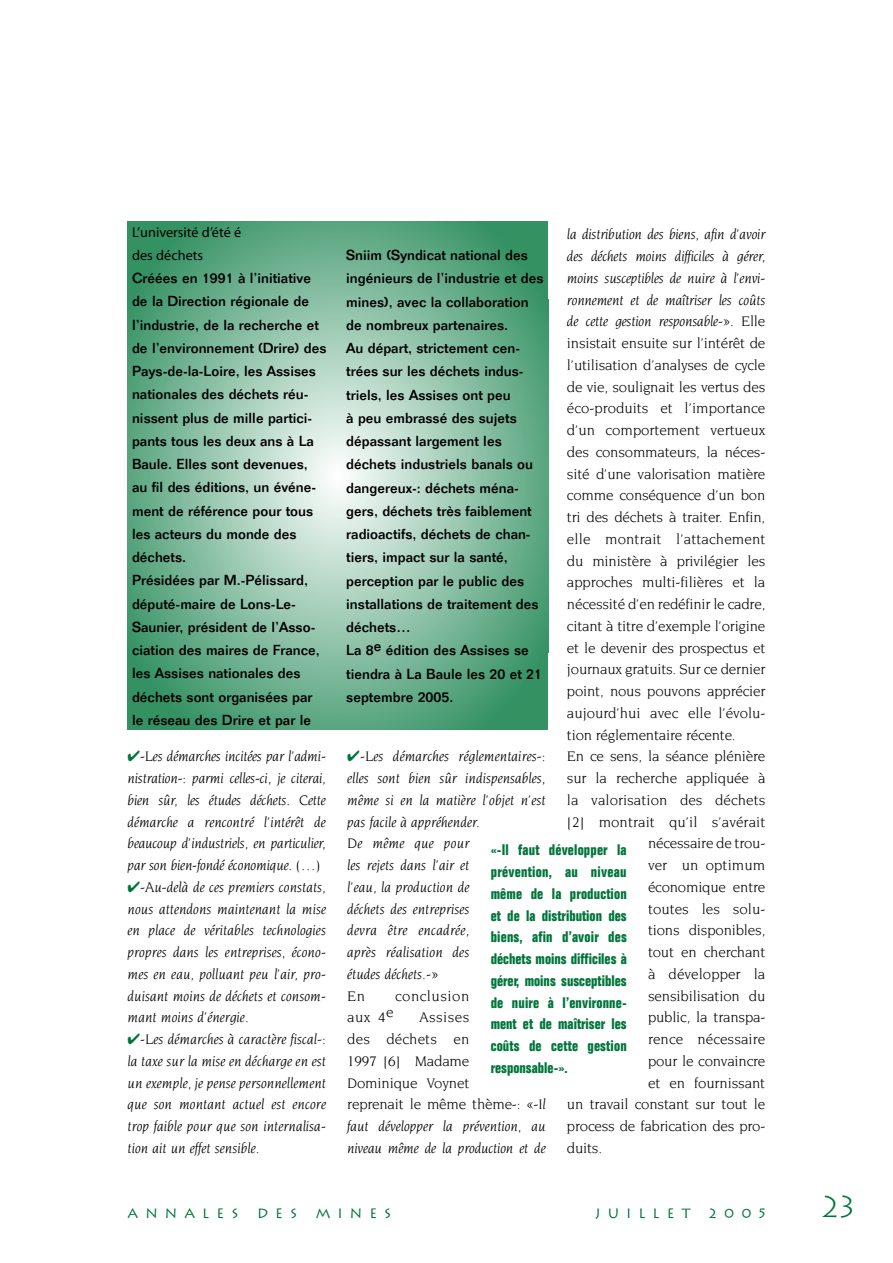
<style>
.page{position:relative;width:893px;height:1263px;background:#fff}
.page>*{position:absolute;margin:0;border:0;box-sizing:border-box;transform-origin:0 0}
.t1{font:300 30px "Lithos";color:#00753b}
.t2{font:italic 15px/21.8px "Novarese";color:#000;text-align:justify}
.t3{font:15px/21.8px "Novarese";letter-spacing:-.015em;color:#000}
.t4{font:700 condensed 15px/21.8px "Folio";color:#00753b;text-align:justify}
.t5{font:15px "Novarese";letter-spacing:.005em;color:#000}
.t6{font:15px "Novarese";letter-spacing:.03em;color:#000}
.t7{font:500 14.25px/23.2px "Folio";color:#000}
.t8{font:14.25px/23.2px "Myriad Pro";color:#000}
.t9{font:13.5px "Lithos";letter-spacing:.525em;color:#00753b}
.s1{color:#00753b}
.s2{font-style:normal}
.s3{font-style:italic}
</style>
<div class="page">
<svg style="left:128px;top:221px;width:420px;height:509px;background:#7fba9d"></svg>
<p class="t8" style="left:132px;top:220px;width:111px">L’université d’été é des déchets</p>
<p class="t7" style="left:132px;top:266px;width:196px">Créées en 1991 à l’initiative de la Direction régionale de l’industrie, de la recherche et de l’environnement (Drire) des<br>Pays-de-la-Loire, les Assises nationales des déchets réu&shy;nissent plus de mille partici&shy;pants tous les deux ans à La<br>Baule. Elles sont devenues, au fil des éditions, un événe&shy;ment de référence pour tous les acteurs du monde des déchets.<br>Présidées par M.‑Pélissard, député-maire de Lons-Le-<br>Saunier, président de l’Asso&shy;ciation des maires de France, les Assises nationales des déchets sont organisées par le réseau des Drire et par le</p>
<p class="t2" style="left:128px;top:745px;width:200px"><span class="s1">✔</span>‑Les démarches incitées par l’admi‑ nistration‑: parmi celles-ci, je citerai, bien sûr, les études déchets. Cette démarche a rencontré l’intérêt de beaucoup d’industriels, en particulier, par son bien-fondé économique. (…)</p>
<p class="t2" style="left:128px;top:876px;width:200px"><span class="s1">✔</span>‑Au-delà de ces premiers constats, nous attendons maintenant la mise en place de véritables technologies propres dans les entreprises, écono‑ mes en eau, polluant peu l’air, pro‑ duisant moins de déchets et consom‑ mant moins d’énergie.</p>
<p class="t2" style="left:128px;top:1028px;width:200px"><span class="s1">✔</span>‑Les démarches à caractère fiscal‑: la taxe sur la mise en décharge en est un exemple, je pense personnellement que son montant actuel est encore trop faible pour que son internalisa‑ tion ait un effet sensible.</p>
<p class="t2" style="left:567px;top:223px;width:200px">la distribution des biens, afin d’avoir</p>
<p class="t2" style="left:567px;top:245px;width:200px">des déchets moins difficiles à gérer,</p>
<p class="t2" style="left:567px;top:267px;width:200px">moins susceptibles de nuire à l’envi‑</p>
<p class="t2" style="left:567px;top:289px;width:200px">ronnement et de maîtriser les coûts</p>
<p class="t2" style="left:567px;top:310px;width:200px">de cette gestion responsable‑». <span class="s2">Elle</span></p>
<p class="t3" style="left:567px;top:332px;width:200px">insistait ensuite sur l’intérêt de</p>
<p class="t3" style="left:567px;top:354px;width:200px">l’utilisation d’analyses de cycle</p>
<p class="t3" style="left:567px;top:376px;width:200px">de vie, soulignait les vertus des</p>
<p class="t3" style="left:567px;top:397px;width:200px">éco-produits et l’importance</p>
<p class="t3" style="left:567px;top:419px;width:200px">d’un comportement vertueux</p>
<p class="t3" style="left:567px;top:441px;width:200px">des consommateurs, la néces‑</p>
<p class="t3" style="left:567px;top:463px;width:200px">sité d’une valorisation matière</p>
<p class="t3" style="left:567px;top:484px;width:200px">comme conséquence d’un bon</p>
<p class="t3" style="left:567px;top:506px;width:200px">tri des déchets à traiter. Enfin,</p>
<p class="t5" style="left:567px;top:531px;width:200px">elle montrait l’attachement</p>
<p class="t3" style="left:567px;top:550px;width:200px">du ministère à privilégier les</p>
<p class="t3" style="left:567px;top:571px;width:200px">approches multi-filières et la</p>
<p class="t3" style="left:567px;top:593px;width:200px">nécessité d’en redéfinir le cadre,</p>
<p class="t3" style="left:567px;top:615px;width:200px">citant à titre d’exemple l’origine</p>
<p class="t3" style="left:567px;top:637px;width:200px">et le devenir des prospectus et</p>
<p class="t3" style="left:567px;top:658px;width:200px">journaux gratuits. Sur ce dernier</p>
<p class="t3" style="left:567px;top:680px;width:200px">point, nous pouvons apprécier</p>
<p class="t3" style="left:567px;top:702px;width:200px">aujourd’hui avec elle l’évolu‑</p>
<p class="t3" style="left:567px;top:724px;width:170px">tion réglementaire récente.</p>
<p class="t3" style="left:567px;top:745px;width:200px">En ce sens, la séance plénière</p>
<p class="t3" style="left:567px;top:767px;width:200px">sur la recherche appliquée à</p>
<p class="t3" style="left:567px;top:789px;width:200px">la valorisation des déchets</p>
<p class="t5" style="left:567px;top:814px;width:200px">[2] montrait qu’il s’avérait</p>
<p class="t3" style="left:648px;top:832px;width:119px">nécessaire de trou‑</p>
<p class="t5" style="left:648px;top:857px;width:119px">ver un optimum</p>
<p class="t3" style="left:648px;top:876px;width:119px">économique entre</p>
<p class="t3" style="left:648px;top:898px;width:119px">toutes les solu‑</p>
<p class="t3" style="left:648px;top:919px;width:119px">tions disponibles,</p>
<p class="t3" style="left:648px;top:941px;width:119px">tout en cherchant</p>
<p class="t3" style="left:648px;top:963px;width:119px">à développer la</p>
<p class="t3" style="left:648px;top:985px;width:119px">sensibilisation du</p>
<p class="t3" style="left:648px;top:1006px;width:119px">public, la transpa‑</p>
<p class="t5" style="left:648px;top:1031px;width:119px">rence nécessaire</p>
<p class="t3" style="left:648px;top:1050px;width:119px">pour le convaincre</p>
<p class="t3" style="left:648px;top:1072px;width:119px">et en fournissant</p>
<p class="t3" style="left:567px;top:1093px;width:200px">un travail constant sur tout le</p>
<p class="t3" style="left:567px;top:1115px;width:200px">process de fabrication des pro‑</p>
<p class="t3" style="left:567px;top:1137px;width:37px">duits.</p>
<p class="t7" style="left:346px;top:243px;width:199px">Sniim (Syndicat national des ingénieurs de l’industrie et des mines), avec la collaboration de nombreux partenaires.<br>Au départ, strictement cen&shy;trées sur les déchets indus&shy;triels, les Assises ont peu<br>à peu embrassé des sujets dépassant largement les déchets industriels banals ou dangereux‑: déchets ména&shy;gers, déchets très faiblement radioactifs, déchets de chan&shy;tiers, impact sur la santé, perception par le public des installations de traitement des déchets…<br>La 8e édition des Assises se tiendra à La Baule les 20 et 21 septembre 2005.</p>
<p class="t2" style="left:347px;top:745px;width:200px;text-align:left"><span class="s1">✔</span>‑Les démarches réglementaires‑: elles sont bien sûr indispensables, même si en la matière l’objet n’est pas facile à appréhender.<br>De même que pour<br>les rejets dans l’air et<br>l’eau, la production de<br>déchets des entreprises<br>devra être encadrée,<br>après réalisation des<br>études déchets.‑»</p>
<p class="t3" style="left:347px;top:985px;width:19px">En</p>
<p class="t6" style="left:395px;top:988px;width:76px">conclusion</p>
<p class="t3" style="left:347px;top:1006px;width:48px">aux 4e</p>
<p class="t4" style="left:491px;top:839px;width:138px">«‑Il faut développer la prévention, au niveau même de la production et de la distribution des biens, afin d’avoir des déchets moins difficiles à gérer, moins susceptibles de nuire à l’environne‑ ment et de maîtriser les coûts de cette gestion responsable‑».</p>
<p class="t3" style="left:347px;top:1006px;width:200px;text-indent:72px">Assises<br>des déchets en<br>1997 [6] Madame<br>Dominique Voynet<br>reprenait le même thème‑: «‑<span class="s3">Il faut développer la prévention, au niveau même de la production et de</span></p>
<p class="t9" style="left:128px;top:1205px;width:112px">ANNALES</p>
<p class="t9" style="left:257px;top:1205px;width:42px">DES</p>
<p class="t9" style="left:316px;top:1205px;width:77px">MINES</p>
<p class="t9" style="left:595px;top:1205px;width:97px">JUILLET</p>
<p class="t9" style="left:709px;top:1205px;width:58px">2005</p>
<h1 class="t1" style="left:822px;top:1189px;width:34px">23</h1>
</div>
